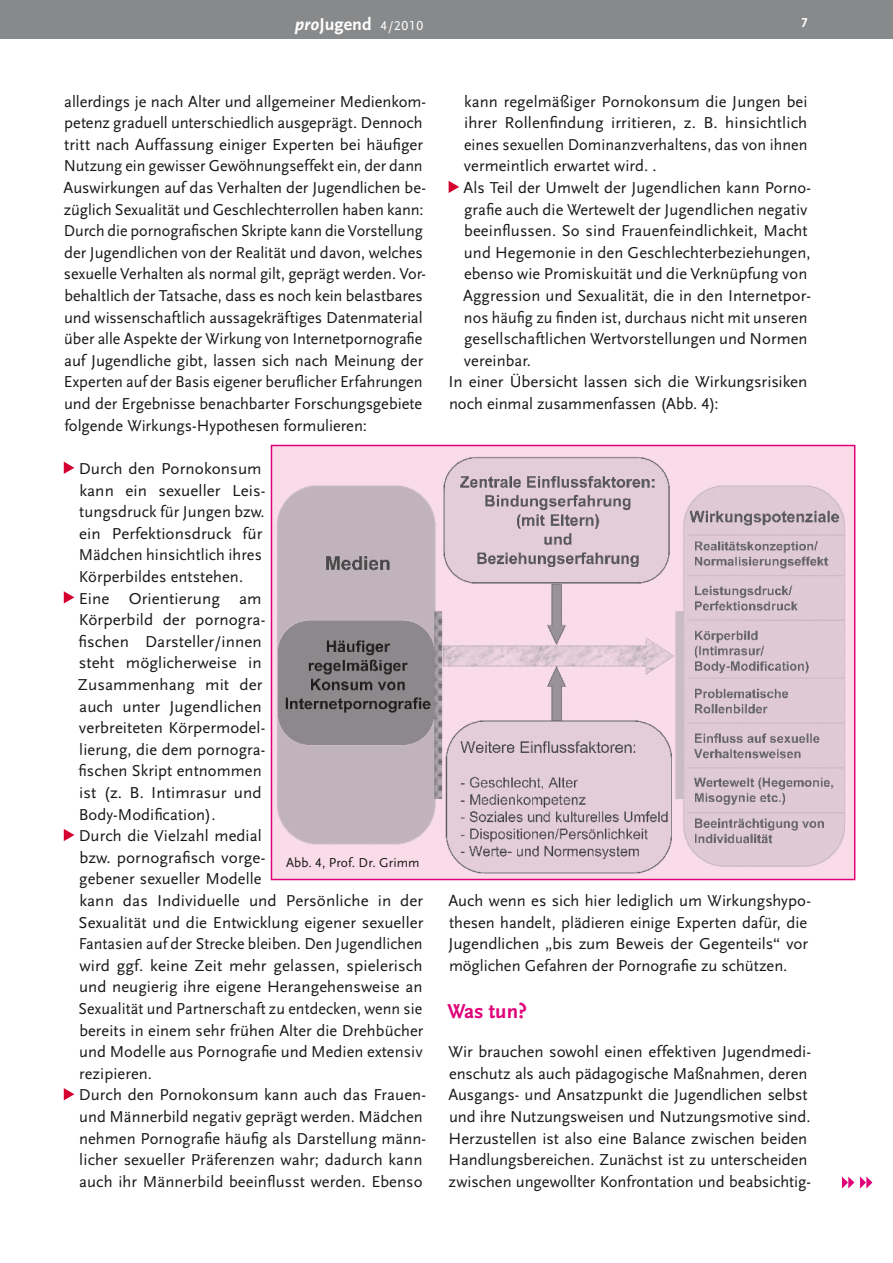
<style>
.page{position:relative;width:893px;height:1263px;background:#fff}
.page>*{position:absolute;margin:0;border:0;box-sizing:border-box;transform-origin:0 0}
.t1{font:700 21px "Scala Sans LF";color:#e00078}
.t2{font:700 18px "Scala Sans LF";color:#fff}
.t3{font:16.5px/21.6px "Scala Sans LF";letter-spacing:.005em;color:#1a1817}
.t4{font:13.5px "Scala Sans LF";color:#1a1817}
.s1{font-style:italic}
.s2{font-family:"Scala Sans LF Caps";font-weight:400;font-size:13.5px}
</style>
<div class="page">
<svg style="left:860px;top:1176px;width:12px;height:12px"></svg>
<svg style="left:842px;top:1176px;width:12px;height:12px"></svg>
<div style="left:0;top:0;width:893px;height:38px;background:#88898b"></div>
<svg style="left:64px;top:462px;width:10px;height:12px"></svg>
<svg style="left:64px;top:591px;width:10px;height:12px"></svg>
<svg style="left:64px;top:829px;width:10px;height:12px"></svg>
<svg style="left:64px;top:1088px;width:10px;height:12px"></svg>
<svg style="left:449px;top:181px;width:10px;height:12px"></svg>
<div style="left:271px;top:445px;width:584px;height:434px;background:#fadce8"></div>
<img style="left:276px;top:456px;width:570px;height:417px">
<div style="left:271px;top:445px;width:584px;height:435px;border:2px solid #e00078"></div>
<p class="t2" style="left:295px;top:15px;width:130px"><span class="s1">pro</span>Jugend <span class="s2">4/2010</span></p>
<p class="t3" style="left:64px;top:91px;width:364px">allerdings je nach Alter und allgemeiner Medienkom&shy;petenz graduell unterschiedlich ausgeprägt. Dennoch tritt nach Auffassung einiger Experten bei häufiger Nutzung ein gewisser Gewöhnungseffekt ein, der dann Auswirkungen auf das Verhalten der Jugendlichen be&shy;züglich Sexualität und Geschlechterrollen haben kann:<br>Durch die pornografischen Skripte kann die Vorstellung der Jugendlichen von der Realität und davon, welches sexuelle Verhalten als normal gilt, geprägt werden. Vor&shy;behaltlich der Tatsache, dass es noch kein belastbares und wissenschaftlich aussagekräftiges Datenmaterial über alle Aspekte der Wirkung von Internetpornografie auf Jugendliche gibt, lassen sich nach Meinung der Experten auf der Basis eigener beruflicher Erfahrungen und der Ergebnisse benachbarter Forschungsgebiete folgende Wirkungs-Hypothesen formulieren:</p>
<p class="t3" style="left:78px;top:458px;width:350px">Durch den Pornokonsum<br>kann ein sexueller Leis-<br>tungsdruck für Jungen bzw.<br>ein Perfektionsdruck für<br>Mädchen hinsichtlich ihres<br>Körperbildes entstehen.<br>Eine Orientierung am<br>Körperbild der pornogra-<br>fischen Darsteller/innen<br>steht möglicherweise in<br>Zusammenhang mit der<br>auch unter Jugendlichen<br>verbreiteten Körpermodel-<br>lierung, die dem pornogra-<br>fischen Skript entnommen<br>ist (z. B. Intimrasur und<br>Body-Modification).<br>Durch die Vielzahl medial<br>bzw. pornografisch vorge-<br>gebener sexueller Modelle<br>kann das Individuelle und Persönliche in der Sexualität und die Entwicklung eigener sexueller Fantasien auf der Strecke bleiben. Den Jugendlichen wird ggf. keine Zeit mehr gelassen, spielerisch und neugierig ihre eigene Herangehensweise an Sexualität und Partnerschaft zu entdecken, wenn sie bereits in einem sehr frühen Alter die Drehbücher und Modelle aus Pornografie und Medien extensiv rezipieren.<br>Durch den Pornokonsum kann auch das Frauen&shy;und Männerbild negativ geprägt werden. Mädchen nehmen Pornografie häufig als Darstellung männ&shy;licher sexueller Präferenzen wahr; dadurch kann auch ihr Männerbild beeinflusst werden. Ebenso</p>
<p class="t4" style="left:286px;top:855px;width:135px">Abb. 4, Prof. Dr. Grimm</p>
<p class="t3" style="left:464px;top:91px;width:345px">kann regelmäßiger Pornokonsum die Jungen bei</p>
<p class="t3" style="left:464px;top:112px;width:345px">ihrer Rollenfindung irritieren, z. B. hinsichtlich</p>
<p class="t3" style="left:464px;top:134px;width:345px">eines sexuellen Dominanzverhaltens, das von ihnen</p>
<p class="t3" style="left:464px;top:156px;width:194px">vermeintlich erwartet wird. .</p>
<p class="t3" style="left:464px;top:177px;width:349px">Als Teil der Umwelt der Jugendlichen kann Porno-</p>
<p class="t3" style="left:464px;top:199px;width:345px">grafie auch die Wertewelt der Jugendlichen negativ</p>
<p class="t3" style="left:464px;top:220px;width:345px">beeinflussen. So sind Frauenfeindlichkeit, Macht</p>
<p class="t3" style="left:464px;top:242px;width:348px">und Hegemonie in den Geschlechterbeziehungen,</p>
<p class="t3" style="left:464px;top:264px;width:345px">ebenso wie Promiskuität und die Verknüpfung von</p>
<p class="t3" style="left:463px;top:285px;width:349px">Aggression und Sexualität, die in den Internetpor-</p>
<p class="t3" style="left:464px;top:307px;width:345px">nos häufig zu finden ist, durchaus nicht mit unseren</p>
<p class="t3" style="left:464px;top:328px;width:345px">gesellschaftlichen Wertvorstellungen und Normen</p>
<p class="t3" style="left:464px;top:350px;width:69px">vereinbar.</p>
<p class="t3" style="left:449px;top:372px;width:360px">In einer Übersicht lassen sich die Wirkungsrisiken</p>
<p class="t3" style="left:449px;top:393px;width:271px">noch einmal zusammenfassen (Abb. 4):</p>
<p class="t3" style="left:448px;top:890px;width:364px">Auch wenn es sich hier lediglich um Wirkungshypo&shy;thesen handelt, plädieren einige Experten dafür, die Jugendlichen „bis zum Beweis der Gegenteils“ vor möglichen Gefahren der Pornografie zu schützen.</p>
<p class="t1" style="left:447px;top:999px;width:81px">Was tun?</p>
<p class="t3" style="left:448px;top:1041px;width:364px">Wir brauchen sowohl einen effektiven Jugendmedi&shy;enschutz als auch pädagogische Maßnahmen, deren Ausgangs- und Ansatzpunkt die Jugendlichen selbst und ihre Nutzungsweisen und Nutzungsmotive sind.<br>Herzustellen ist also eine Balance zwischen beiden Handlungsbereichen. Zunächst ist zu unterscheiden zwischen ungewollter Konfrontation und beabsichtig-</p>
</div>
